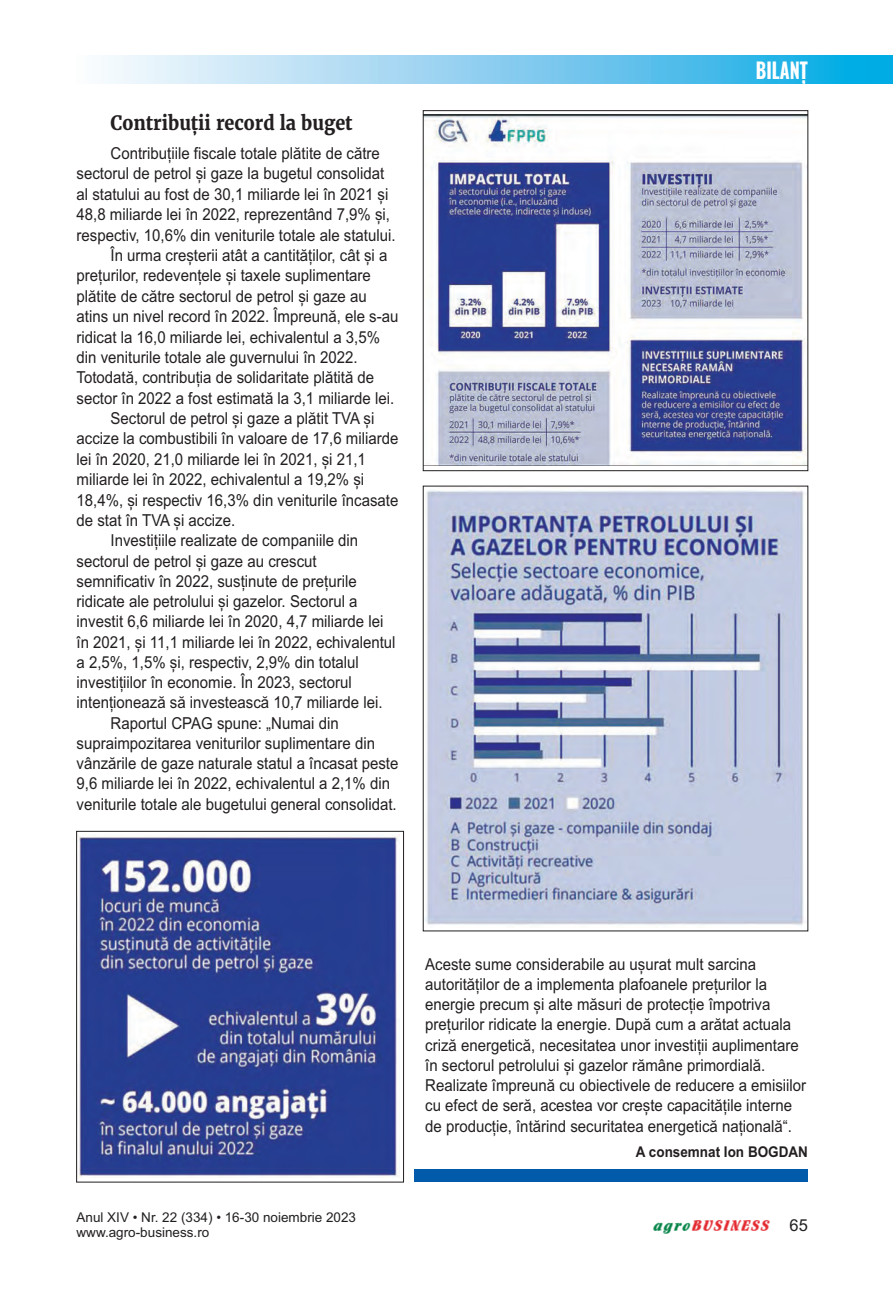
<style>
.page{position:relative;width:893px;height:1297px;background:#fff}
.page>*{position:absolute;margin:0;border:0;box-sizing:border-box;transform-origin:0 0}
.t1{font:700 21.6px "Oswald";color:#fff;scale:.83 1}
.t2{font:700 19.8px "Merriweather";color:#231f20;scale:.91 1}
.t3{font:16.5px/20.2px "Arial";color:#231f20;scale:.91 1}
.t4{font:16.5px "Flamenco Inl D";letter-spacing:.1em;color:#e3282e}
.t5{font:700 14.85px "Arial";color:#231f20;scale:.91 1}
.t6{font:13.5px/15px "Arial";color:#231f20}
.s1{color:#008245}
.s2{font-family:"Arial";color:#231f20}
</style>
<div class="page">
<svg style="left:104px;top:55px;width:789px;height:28px"></svg>
<img style="left:425px;top:114px;width:381px;height:351px">
<div style="left:423px;top:111px;width:385px;height:360px;border:1px solid #231f20"></div>
<img style="left:79px;top:834px;width:321px;height:343px">
<div style="left:77px;top:831px;width:327px;height:351px;border:1px solid #231f20"></div>
<img style="left:425px;top:488px;width:379px;height:437px">
<div style="left:415px;top:1169px;width:393px;height:13px;background:#015aaa"></div>
<p class="t2" style="left:111px;top:112px;width:267px">Contribuții record la buget</p>
<p class="t3" style="left:111px;top:143px;width:297px">Contribuțiile fiscale totale plătite de către</p>
<p class="t3" style="left:77px;top:164px;width:340px">sectorul de petrol și gaze la bugetul consolidat</p>
<p class="t3" style="left:77px;top:184px;width:344px">al statului au fost de 30,1 miliarde lei în 2021 și</p>
<p class="t3" style="left:77px;top:204px;width:346px">48,8 miliarde lei în 2022, reprezentând 7,9% și,</p>
<p class="t3" style="left:77px;top:225px;width:352px">respectiv, 10,6% din veniturile totale ale statului.</p>
<p class="t3" style="left:111px;top:245px;width:306px">În urma creșterii atât a cantităților, cât și a</p>
<p class="t3" style="left:77px;top:265px;width:325px">prețurilor, redevențele și taxele suplimentare</p>
<p class="t3" style="left:77px;top:286px;width:320px">plătite de către sectorul de petrol și gaze au</p>
<p class="t3" style="left:77px;top:306px;width:355px">atins un nivel record în 2022. Împreună, ele s-au</p>
<p class="t3" style="left:77px;top:327px;width:335px">ridicat la 16,0 miliarde lei, echivalentul a 3,5%</p>
<p class="t3" style="left:77px;top:347px;width:310px">din veniturile totale ale guvernului în 2022.</p>
<p class="t3" style="left:77px;top:367px;width:329px">Totodată, contribuția de solidaritate plătită de</p>
<p class="t3" style="left:77px;top:388px;width:351px">sector în 2022 a fost estimată la 3,1 miliarde lei.</p>
<p class="t3" style="left:111px;top:408px;width:291px">Sectorul de petrol și gaze a plătit TVA și</p>
<p class="t3" style="left:77px;top:429px;width:355px">accize la combustibili în valoare de 17,6 miliarde</p>
<p class="t3" style="left:77px;top:449px;width:319px">lei în 2020, 21,0 miliarde lei în 2021, și 21,1</p>
<p class="t3" style="left:77px;top:469px;width:318px">miliarde lei în 2022, echivalentul a 19,2% și</p>
<p class="t3" style="left:77px;top:490px;width:355px">18,4%, și respectiv 16,3% din veniturile încasate</p>
<p class="t3" style="left:77px;top:510px;width:176px">de stat în TVA și accize.</p>
<p class="t3" style="left:111px;top:530px;width:274px">Investițiile realizate de companiile din</p>
<p class="t3" style="left:77px;top:551px;width:265px">sectorul de petrol și gaze au crescut</p>
<p class="t3" style="left:77px;top:571px;width:309px">semnificativ în 2022, susținute de prețurile</p>
<p class="t3" style="left:77px;top:591px;width:310px">ridicate ale petrolului și gazelor. Sectorul a</p>
<p class="t3" style="left:77px;top:611px;width:339px">investit 6,6 miliarde lei în 2020, 4,7 miliarde lei</p>
<p class="t3" style="left:77px;top:632px;width:352px">în 2021, și 11,1 miliarde lei în 2022, echivalentul</p>
<p class="t3" style="left:77px;top:652px;width:312px">a 2,5%, 1,5% și, respectiv, 2,9% din totalul</p>
<p class="t3" style="left:77px;top:672px;width:304px">investițiilor în economie. În 2023, sectorul</p>
<p class="t3" style="left:77px;top:692px;width:338px">intenționează să investească 10,7 miliarde lei.</p>
<p class="t3" style="left:111px;top:713px;width:252px">Raportul CPAG spune: „Numai din</p>
<p class="t3" style="left:77px;top:733px;width:329px">supraimpozitarea veniturilor suplimentare din</p>
<p class="t3" style="left:77px;top:753px;width:355px">vânzările de gaze naturale statul a încasat peste</p>
<p class="t3" style="left:77px;top:773px;width:346px">9,6 miliarde lei în 2022, echivalentul a 2,1% din</p>
<p class="t3" style="left:77px;top:794px;width:353px">veniturile totale ale bugetului general consolidat.</p>
<h1 class="t1" style="left:756px;top:59px;width:64px">BILANȚ</h1>
<p class="t3" style="left:425px;top:954px;width:420px">Aceste sume considerabile au ușurat mult sarcina autorităților de a implementa plafoanele prețurilor la energie precum și alte măsuri de protecție împotriva prețurilor ridicate la energie. După cum a arătat actuala criză energetică, necesitatea unor investiții auplimentare în sectorul petrolului și gazelor rămâne primordială.<br>Realizate împreună cu obiectivele de reducere a emisiilor cu efect de seră, acestea vor crește capacitățile interne de producție, întărind securitatea energetică națională“.</p>
<p class="t5" style="left:636px;top:1143px;width:191px">A consemnat Ion BOGDAN</p>
<p class="t6" style="left:77px;top:1209px;width:281px">Anul XIV • Nr. 22 (334) • 16-30 noiembrie 2023 www.agro-business.ro</p>
<p class="t4" style="left:654px;top:1216px;width:155px"><span class="s1">agro</span>BUSINESS <span class="s2">65</span></p>
</div>
